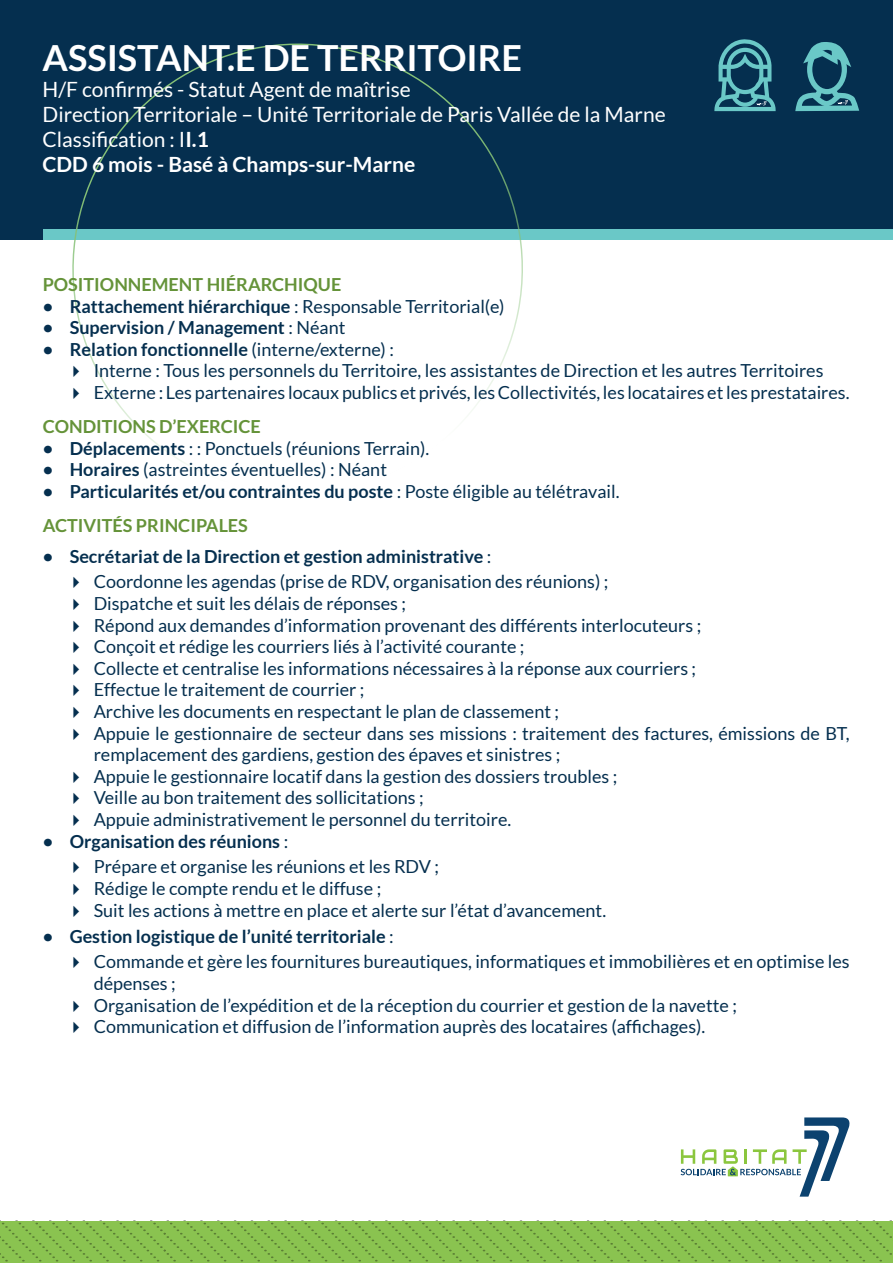
<style>
.page{position:relative;width:893px;height:1263px;background:#fff}
.page>*{position:absolute;margin:0;border:0;box-sizing:border-box;transform-origin:0 0}
.t1{font:700 36px "Lato";color:#fff}
.t2{font:21px/25.2px "Lato";color:#fff}
.t3{font:18px/21.6px "Lato";color:#052f4f}
.t4{font:700 18px/34.3px "Lato";color:#052f4f}
.t5{font:700 18px "Lato";color:#659339}
.s1{font-weight:700}
.s2{font-weight:400}
.s3{color:#659339}
</style>
<div class="page">
<div style="left:0;top:1221px;width:893px;height:42px;background:#8ac350"></div>
<div style="left:0;top:0;width:893px;height:240px;background:#052f4f"></div>
<div style="left:43px;top:230px;width:850px;height:10px;background:#6ac8c7"></div>
<svg style="left:52px;top:43px;width:491px;height:424px"></svg>
<svg style="left:681px;top:1117px;width:169px;height:79px"></svg>
<svg style="left:714px;top:39px;width:62px;height:72px"></svg>
<div style="left:807px;top:45px;width:40px;height:49px;border:5px solid #6ac8c7;border-radius:50%"></div>
<svg style="left:803px;top:42px;width:48px;height:27px"></svg>
<svg style="left:795px;top:84px;width:65px;height:28px"></svg>
<svg style="left:73px;top:366px;width:6px;height:11px"></svg>
<svg style="left:73px;top:387px;width:6px;height:12px"></svg>
<h1 class="t1" style="left:43px;top:38px;width:481px">ASSISTANT.E DE TERRITOIRE</h1>
<p class="t2" style="left:43px;top:76px;width:625px">H/F confirmés - Statut Agent de maîtrise<br>Direction Territoriale – Unité Territoriale de Paris Vallée de la Marne Classification : I<span class="s1">I.1<br>CDD 6 mois - Basé à Champs-sur-Marne</span></p>
<p class="t5" style="left:43px;top:274px;width:300px">POSITIONNEMENT HIÉRARCHIQUE</p>
<p class="t3" style="left:43px;top:295px;width:463px"><span class="s1">• Rattachement hiérarchique</span> : Responsable Territorial(e)</p>
<p class="t4" style="left:43px;top:310px;width:304px">• Supervision / Management <span class="s2">: Néant</span></p>
<p class="t3" style="left:94px;top:338px;width:757px;text-indent:-51px"><span class="s1">• Relation fonctionnelle</span> (interne/externe) :<br>Interne : Tous les personnels du Territoire, les assistantes de Direction et les autres Territoires<br>Externe : Les partenaires locaux publics et privés, les Collectivités, les locataires et les prestataires.</p>
<p class="t5" style="left:43px;top:416px;width:220px">CONDITIONS D’EXERCICE</p>
<p class="t3" style="left:43px;top:437px;width:388px"><span class="s1">• Déplacements</span> : : Ponctuels (réunions Terrain).</p>
<p class="t3" style="left:43px;top:459px;width:346px"><span class="s1">• Horaires</span> (astreintes éventuelles) : Néant</p>
<p class="t4" style="left:43px;top:474px;width:578px">• Particularités et/ou contraintes du poste <span class="s2">: Poste éligible au télétravail.<br></span><span class="s3">ACTIVITÉS PRINCIPALES</span></p>
<p class="t3" style="left:94px;top:543px;width:516px;line-height:25.8px;text-indent:-51px"><span class="s1">• Secrétariat de la Direction et gestion administrative</span> :<br>Coordonne les agendas (prise de RDV, organisation des réunions) ;</p>
<p class="t3" style="left:94px;top:593px;width:758px">Dispatche et suit les délais de réponses ;<br>Répond aux demandes d’information provenant des différents interlocuteurs ;<br>Conçoit et rédige les courriers liés à l’activité courante ;<br>Collecte et centralise les informations nécessaires à la réponse aux courriers ;<br>Effectue le traitement de courrier ;<br>Archive les documents en respectant le plan de classement ;<br>Appuie le gestionnaire de secteur dans ses missions : traitement des factures, émissions de BT, remplacement des gardiens, gestion des épaves et sinistres ;<br>Appuie le gestionnaire locatif dans la gestion des dossiers troubles ;<br>Veille au bon traitement des sollicitations ;<br>Appuie administrativement le personnel du territoire.</p>
<p class="t3" style="left:94px;top:828px;width:347px;line-height:25.8px;text-indent:-51px"><span class="s1">• Organisation des réunions</span> :<br>Prépare et organise les réunions et les RDV ;</p>
<p class="t3" style="left:94px;top:878px;width:514px">Rédige le compte rendu et le diffuse ;<br>Suit les actions à mettre en place et alerte sur l’état d’avancement.</p>
<p class="t3" style="left:94px;top:923px;width:757px;line-height:25.8px;text-indent:-51px"><span class="s1">• Gestion logistique de l’unité territoriale</span> :<br>Commande et gère les fournitures bureautiques, informatiques et immobilières et en optimise les</p>
<p class="t3" style="left:94px;top:972px;width:645px">dépenses ;<br>Organisation de l’expédition et de la réception du courrier et gestion de la navette ;<br>Communication et diffusion de l’information auprès des locataires (affichages).</p>
</div>
